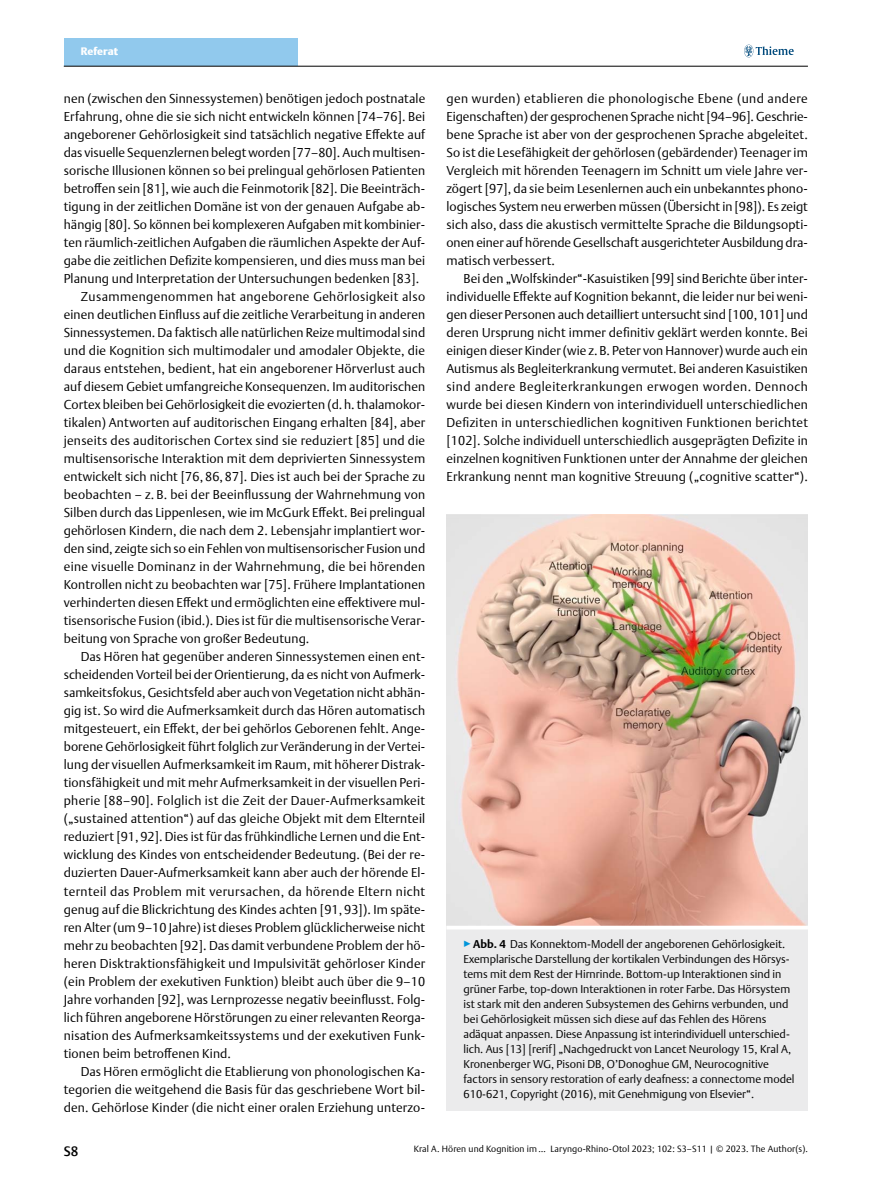
<style>
.page{position:relative;width:893px;height:1191px;background:#fff}
.page>*{position:absolute;margin:0;border:0;box-sizing:border-box;transform-origin:0 0}
.t1{font:500 13.5px "Thieme Argo 2011";color:#000}
.t2{font:300 12.75px/18px "Thieme Argo 2011";letter-spacing:.01em;color:#000;text-align:justify}
.t3{font:300 12.75px "Thieme Argo 2011";letter-spacing:.03em;color:#000}
.t4{font:300 11.25px/15px "Thieme Argo 2011";color:#000}
.t5{font:900 10.8px "Thieme Argo 2011";letter-spacing:.005em;color:#fff}
.t6{font:300 9px "Thieme Argo 2011";letter-spacing:.01em;color:#000}
.s1{color:#0095da}
.s2{font-weight:700}
</style>
<div class="page">
<div style="left:64px;top:38px;width:234px;height:28px;background:#91c9ed"></div>
<svg style="left:744px;top:45px;width:50px;height:12px"></svg>
<hr style="left:64px;top:66px;width:744px;height:1px;background:#000">
<img style="left:446px;top:514px;width:362px;height:411px">
<div style="left:446px;top:926px;width:362px;height:184px;background:#ebebec"></div>
<svg style="left:446px;top:925px;width:362px;height:4px"></svg>
<p class="t5" style="left:81px;top:44px;width:39px">Referat</p>
<p class="t2" style="left:64px;top:89px;width:363px">nen (zwischen den Sinnessystemen) benötigen jedoch postnatale</p>
<p class="t2" style="left:64px;top:107px;width:363px">Erfahrung, ohne die sie sich nicht entwickeln können [74–76]. Bei</p>
<p class="t2" style="left:64px;top:125px;width:363px">angeborener Gehörlosigkeit sind tatsächlich negative Effekte auf</p>
<p class="t2" style="left:64px;top:143px;width:363px">das visuelle Sequenzlernen belegt worden [77–80]. Auch multisen-</p>
<p class="t2" style="left:64px;top:161px;width:363px">sorische Illusionen können so bei prelingual gehörlosen Patienten</p>
<p class="t2" style="left:64px;top:179px;width:363px">betroffen sein [81], wie auch die Feinmotorik [82]. Die Beeinträch-</p>
<p class="t2" style="left:64px;top:197px;width:363px">tigung in der zeitlichen Domäne ist von der genauen Aufgabe ab-</p>
<p class="t2" style="left:64px;top:215px;width:363px">hängig [80]. So können bei komplexeren Aufgaben mit kombinier-</p>
<p class="t2" style="left:64px;top:233px;width:363px">ten räumlich-zeitlichen Aufgaben die räumlichen Aspekte der Auf-</p>
<p class="t2" style="left:64px;top:251px;width:363px">gabe die zeitlichen Defizite kompensieren, und dies muss man bei</p>
<p class="t2" style="left:64px;top:269px;width:357px">Planung und Interpretation der Untersuchungen bedenken [83].</p>
<p class="t3" style="left:81px;top:288px;width:346px">Zusammengenommen hat angeborene Gehörlosigkeit also</p>
<p class="t2" style="left:64px;top:305px;width:363px">einen deutlichen Einfluss auf die zeitliche Verarbeitung in anderen</p>
<p class="t2" style="left:64px;top:323px;width:363px">Sinnessystemen. Da faktisch alle natürlichen Reize multimodal sind</p>
<p class="t2" style="left:64px;top:341px;width:363px">und die Kognition sich multimodaler und amodaler Objekte, die</p>
<p class="t2" style="left:64px;top:359px;width:363px">daraus entstehen, bedient, hat ein angeborener Hörverlust auch</p>
<p class="t2" style="left:64px;top:377px;width:363px">auf diesem Gebiet umfangreiche Konsequenzen. Im auditorischen</p>
<p class="t2" style="left:64px;top:395px;width:363px">Cortex bleiben bei Gehörlosigkeit die evozierten (d.h. thalamokor-</p>
<p class="t2" style="left:64px;top:413px;width:363px">tikalen) Antworten auf auditorischen Eingang erhalten [84], aber</p>
<p class="t2" style="left:64px;top:431px;width:363px">jenseits des auditorischen Cortex sind sie reduziert [85] und die</p>
<p class="t2" style="left:64px;top:449px;width:363px">multisensorische Interaktion mit dem deprivierten Sinnessystem</p>
<p class="t2" style="left:64px;top:467px;width:363px">entwickelt sich nicht [76, 86, 87]. Dies ist auch bei der Sprache zu</p>
<p class="t2" style="left:64px;top:485px;width:363px">beobachten – z. B. bei der Beeinflussung der Wahrnehmung von</p>
<p class="t2" style="left:64px;top:503px;width:363px">Silben durch das Lippenlesen, wie im McGurk Effekt. Bei prelingual</p>
<p class="t2" style="left:64px;top:521px;width:363px">gehörlosen Kindern, die nach dem 2. Lebensjahr implantiert wor-</p>
<p class="t2" style="left:64px;top:539px;width:363px">den sind, zeigte sich so ein Fehlen von multisensorischer Fusion und</p>
<p class="t2" style="left:64px;top:557px;width:363px">eine visuelle Dominanz in der Wahrnehmung, die bei hörenden</p>
<p class="t2" style="left:64px;top:575px;width:363px">Kontrollen nicht zu beobachten war [75]. Frühere Implantationen</p>
<p class="t2" style="left:64px;top:593px;width:363px">verhinderten diesen Effekt und ermöglichten eine effektivere mul-</p>
<p class="t2" style="left:64px;top:611px;width:363px">tisensorische Fusion (ibid.). Dies ist für die multisensorische Verar-</p>
<p class="t2" style="left:64px;top:629px;width:247px">beitung von Sprache von großer Bedeutung.</p>
<p class="t2" style="left:81px;top:647px;width:346px">Das Hören hat gegenüber anderen Sinnessystemen einen ent-</p>
<p class="t2" style="left:64px;top:665px;width:363px">scheidenden Vorteil bei der Orientierung, da es nicht von Aufmerk-</p>
<p class="t2" style="left:64px;top:683px;width:363px">samkeitsfokus, Gesichtsfeld aber auch von Vegetation nicht abhän-</p>
<p class="t2" style="left:64px;top:701px;width:363px">gig ist. So wird die Aufmerksamkeit durch das Hören automatisch</p>
<p class="t2" style="left:64px;top:719px;width:363px">mitgesteuert, ein Effekt, der bei gehörlos Geborenen fehlt. Ange-</p>
<p class="t2" style="left:64px;top:737px;width:363px">borene Gehörlosigkeit führt folglich zur Veränderung in der Vertei-</p>
<p class="t2" style="left:64px;top:755px;width:363px">lung der visuellen Aufmerksamkeit im Raum, mit höherer Distrak-</p>
<p class="t2" style="left:64px;top:773px;width:363px">tionsfähigkeit und mit mehr Aufmerksamkeit in der visuellen Peri-</p>
<p class="t2" style="left:64px;top:791px;width:363px">pherie [88–90]. Folglich ist die Zeit der Dauer-Aufmerksamkeit</p>
<p class="t2" style="left:64px;top:809px;width:363px">(„sustained attention“) auf das gleiche Objekt mit dem Elternteil</p>
<p class="t2" style="left:64px;top:827px;width:363px">reduziert [91,92]. Dies ist für das frühkindliche Lernen und die Ent-</p>
<p class="t2" style="left:64px;top:845px;width:363px">wicklung des Kindes von entscheidender Bedeutung. (Bei der re-</p>
<p class="t2" style="left:64px;top:863px;width:363px">duzierten Dauer-Aufmerksamkeit kann aber auch der hörende El-</p>
<p class="t3" style="left:64px;top:882px;width:363px">ternteil das Problem mit verursachen, da hörende Eltern nicht</p>
<p class="t2" style="left:64px;top:899px;width:363px">genug auf die Blickrichtung des Kindes achten [91, 93]). Im späte-</p>
<p class="t2" style="left:64px;top:917px;width:363px">ren Alter (um 9–10 Jahre) ist dieses Problem glücklicherweise nicht</p>
<p class="t2" style="left:64px;top:935px;width:363px">mehr zu beobachten [92]. Das damit verbundene Problem der hö-</p>
<p class="t2" style="left:64px;top:953px;width:363px">heren Disktraktionsfähigkeit und Impulsivität gehörloser Kinder</p>
<p class="t2" style="left:64px;top:971px;width:363px">(ein Problem der exekutiven Funktion) bleibt auch über die 9–10</p>
<p class="t2" style="left:64px;top:989px;width:363px">Jahre vorhanden [92], was Lernprozesse negativ beeinflusst. Folg-</p>
<p class="t2" style="left:64px;top:1007px;width:363px">lich führen angeborene Hörstörungen zu einer relevanten Reorga-</p>
<p class="t2" style="left:64px;top:1025px;width:362px">nisation des Aufmerksamkeitssystems und der exekutiven Funk-</p>
<p class="t2" style="left:64px;top:1043px;width:169px">tionen beim betroffenen Kind.</p>
<p class="t2" style="left:81px;top:1061px;width:346px">Das Hören ermöglicht die Etablierung von phonologischen Ka-</p>
<p class="t2" style="left:64px;top:1079px;width:363px">tegorien die weitgehend die Basis für das geschriebene Wort bil-</p>
<p class="t2" style="left:64px;top:1097px;width:363px">den. Gehörlose Kinder (die nicht einer oralen Erziehung unterzo-</p>
<p class="t2" style="left:446px;top:89px;width:363px">gen wurden) etablieren die phonologische Ebene (und andere Eigenschaften) der gesprochenen Sprache nicht [94–96]. Geschrie&shy;bene Sprache ist aber von der gesprochenen Sprache abgeleitet.<br>So ist die Lesefähigkeit der gehörlosen (gebärdender) Teenager im Vergleich mit hörenden Teenagern im Schnitt um viele Jahre ver&shy;zögert [97], da sie beim Lesenlernen auch ein unbekanntes phono&shy;logisches System neu erwerben müssen (Übersicht in [98]). Es zeigt sich also, dass die akustisch vermittelte Sprache die Bildungsopti&shy;onen einer auf hörende Gesellschaft ausgerichteter Ausbildung dra&shy;matisch verbessert.</p>
<p class="t2" style="left:446px;top:269px;width:363px;text-indent:17px">Bei den „Wolfskinder“-Kasuistiken [99] sind Berichte über inter&shy;individuelle Effekte auf Kognition bekannt, die leider nur bei weni&shy;gen dieser Personen auch detailliert untersucht sind [100,101] und deren Ursprung nicht immer definitiv geklärt werden konnte. Bei einigen dieser Kinder (wie z.B. Peter von Hannover) wurde auch ein Autismus als Begleiterkrankung vermutet. Bei anderen Kasuistiken sind andere Begleiterkrankungen erwogen worden. Dennoch wurde bei diesen Kindern von interindividuell unterschiedlichen Defiziten in unterschiedlichen kognitiven Funktionen berichtet [102]. Solche individuell unterschiedlich ausgeprägten Defizite in einzelnen kognitiven Funktionen unter der Annahme der gleichen Erkrankung nennt man kognitive Streuung („cognitive scatter“).</p>
<p class="t4" style="left:463px;top:935px;width:332px"><span class="s1">▶</span><span class="s2">Abb. 4</span> Das Konnektom-Modell der angeborenen Gehörlosigkeit.<br>Exemplarische Darstellung der kortikalen Verbindungen des Hörsys&shy;tems mit dem Rest der Hirnrinde. Bottom-up Interaktionen sind in grüner Farbe, top-down Interaktionen in roter Farbe. Das Hörsystem ist stark mit den anderen Subsystemen des Gehirns verbunden, und bei Gehörlosigkeit müssen sich diese auf das Fehlen des Hörens adäquat anpassen. Diese Anpassung ist interindividuell unterschied&shy;lich. Aus [13] [rerif] „Nachgedruckt von Lancet Neurology 15, Kral A, Kronenberger WG, Pisoni DB, O’Donoghue GM, Neurocognitive factors in sensory restoration of early deafness: a connectome model 610-621, Copyright (2016), mit Genehmigung von Elsevier“.</p>
<p class="t1" style="left:64px;top:1142px;width:16px">S8</p>
<p class="t6" style="left:414px;top:1143px;width:396px">Kral A. Hören und Kognition im… Laryngo-Rhino-Otol 2023; 102: S3–S11 | © 2023. The Author(s).</p>
</div>
